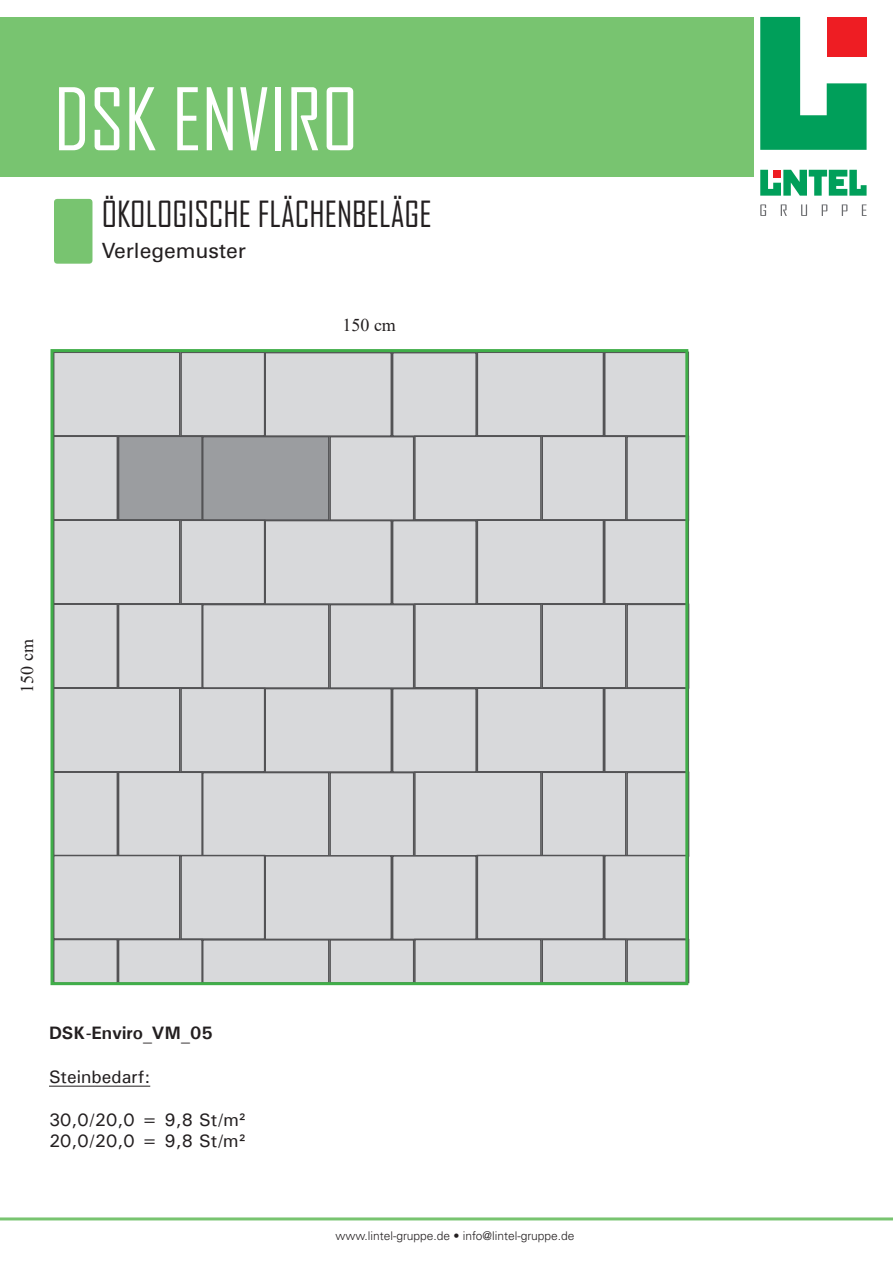
<style>
.page{position:relative;width:893px;height:1263px;background:#fff}
.page>*{position:absolute;margin:0;border:0;box-sizing:border-box;transform-origin:0 0}
.t1{font:82.5px "Agency FB";color:#fff}
.t2{font:34.5px "Agency FB";color:#231f20}
.t3{font:21px "Univers LT Std";color:#231f20}
.t4{font:500 18px/21.6px "Univers";color:#231f20}
.t5{font:700 18px "Univers";color:#231f20}
.t6{font:18px "Times New Roman";color:#231f20}
.t7{font:300 12px "Univers LT Std";color:#231f20}
</style>
<div class="page">
<div style="left:0;top:17px;width:753px;height:159px;background:#78c470"></div>
<div style="left:54px;top:199px;width:38px;height:65px;background:#78c470"></div>
<svg style="left:760px;top:17px;width:107px;height:133px"></svg>
<div style="left:827px;top:17px;width:40px;height:40px;background:#ee1d23"></div>
<svg style="left:760px;top:204px;width:107px;height:12px"></svg>
<svg style="left:760px;top:170px;width:107px;height:26px"></svg>
<div style="left:773px;top:170px;width:8px;height:8px;background:#ee1d23"></div>
<hr style="left:0;top:1217px;width:893px;height:3px;background:#78c470">
<hr style="left:49px;top:1086px;width:101px;height:1px;background:#231f20">
<div style="left:180px;top:352px;width:85px;height:85px;background:#d8d9db;border:2px solid #535355"></div>
<div style="left:53px;top:351px;width:127px;height:86px;background:#d8d9db;border:2px solid #535355"></div>
<div style="left:392px;top:352px;width:85px;height:85px;background:#d8d9db;border:2px solid #535355"></div>
<div style="left:264px;top:352px;width:128px;height:85px;background:#d8d9db;border:2px solid #535355"></div>
<div style="left:604px;top:352px;width:85px;height:85px;background:#d8d9db;border:2px solid #535355"></div>
<div style="left:477px;top:351px;width:127px;height:86px;background:#d8d9db;border:2px solid #535355"></div>
<div style="left:118px;top:436px;width:85px;height:85px;background:#9b9da0;border:2px solid #535355"></div>
<div style="left:53px;top:435px;width:65px;height:86px;background:#d8d9db;border:2px solid #535355"></div>
<div style="left:329px;top:436px;width:85px;height:85px;background:#d8d9db;border:2px solid #535355"></div>
<div style="left:202px;top:436px;width:128px;height:85px;background:#9b9da0;border:2px solid #535355"></div>
<div style="left:541px;top:436px;width:85px;height:85px;background:#d8d9db;border:2px solid #535355"></div>
<div style="left:414px;top:435px;width:128px;height:86px;background:#d8d9db;border:2px solid #535355"></div>
<div style="left:626px;top:436px;width:63px;height:85px;background:#d8d9db;border:2px solid #535355"></div>
<div style="left:180px;top:519px;width:85px;height:86px;background:#d8d9db;border:2px solid #535355"></div>
<div style="left:53px;top:519px;width:127px;height:85px;background:#d8d9db;border:2px solid #535355"></div>
<div style="left:392px;top:520px;width:85px;height:85px;background:#d8d9db;border:2px solid #535355"></div>
<div style="left:264px;top:520px;width:128px;height:85px;background:#d8d9db;border:2px solid #535355"></div>
<div style="left:604px;top:519px;width:85px;height:86px;background:#d8d9db;border:2px solid #535355"></div>
<div style="left:477px;top:519px;width:127px;height:85px;background:#d8d9db;border:2px solid #535355"></div>
<div style="left:118px;top:603px;width:85px;height:85px;background:#d8d9db;border:2px solid #535355"></div>
<div style="left:53px;top:603px;width:65px;height:85px;background:#d8d9db;border:2px solid #535355"></div>
<div style="left:329px;top:604px;width:85px;height:85px;background:#d8d9db;border:2px solid #535355"></div>
<div style="left:202px;top:604px;width:128px;height:85px;background:#d8d9db;border:2px solid #535355"></div>
<div style="left:541px;top:603px;width:85px;height:85px;background:#d8d9db;border:2px solid #535355"></div>
<div style="left:414px;top:603px;width:128px;height:85px;background:#d8d9db;border:2px solid #535355"></div>
<div style="left:626px;top:604px;width:63px;height:85px;background:#d8d9db;border:2px solid #535355"></div>
<div style="left:180px;top:687px;width:85px;height:85px;background:#d8d9db;border:2px solid #535355"></div>
<div style="left:53px;top:687px;width:127px;height:85px;background:#d8d9db;border:2px solid #535355"></div>
<div style="left:392px;top:688px;width:85px;height:85px;background:#d8d9db;border:2px solid #535355"></div>
<div style="left:264px;top:688px;width:128px;height:85px;background:#d8d9db;border:2px solid #535355"></div>
<div style="left:604px;top:687px;width:85px;height:85px;background:#d8d9db;border:2px solid #535355"></div>
<div style="left:477px;top:687px;width:127px;height:85px;background:#d8d9db;border:2px solid #535355"></div>
<div style="left:118px;top:771px;width:85px;height:85px;background:#d8d9db;border:2px solid #535355"></div>
<div style="left:53px;top:771px;width:65px;height:85px;background:#d8d9db;border:2px solid #535355"></div>
<div style="left:329px;top:772px;width:85px;height:85px;background:#d8d9db;border:2px solid #535355"></div>
<div style="left:202px;top:772px;width:128px;height:85px;background:#d8d9db;border:2px solid #535355"></div>
<div style="left:541px;top:771px;width:85px;height:85px;background:#d8d9db;border:2px solid #535355"></div>
<div style="left:414px;top:771px;width:128px;height:85px;background:#d8d9db;border:2px solid #535355"></div>
<div style="left:626px;top:772px;width:63px;height:85px;background:#d8d9db;border:2px solid #535355"></div>
<div style="left:180px;top:855px;width:85px;height:85px;background:#d8d9db;border:2px solid #535355"></div>
<div style="left:53px;top:855px;width:127px;height:85px;background:#d8d9db;border:2px solid #535355"></div>
<div style="left:392px;top:855px;width:85px;height:85px;background:#d8d9db;border:2px solid #535355"></div>
<div style="left:264px;top:855px;width:128px;height:85px;background:#d8d9db;border:2px solid #535355"></div>
<div style="left:604px;top:855px;width:85px;height:85px;background:#d8d9db;border:2px solid #535355"></div>
<div style="left:477px;top:855px;width:127px;height:85px;background:#d8d9db;border:2px solid #535355"></div>
<div style="left:118px;top:939px;width:85px;height:45px;background:#d8d9db;border:2px solid #535355"></div>
<div style="left:53px;top:939px;width:65px;height:45px;background:#d8d9db;border:2px solid #535355"></div>
<div style="left:329px;top:939px;width:85px;height:45px;background:#d8d9db;border:2px solid #535355"></div>
<div style="left:202px;top:939px;width:128px;height:45px;background:#d8d9db;border:2px solid #535355"></div>
<div style="left:541px;top:939px;width:85px;height:45px;background:#d8d9db;border:2px solid #535355"></div>
<div style="left:414px;top:939px;width:128px;height:45px;background:#d8d9db;border:2px solid #535355"></div>
<div style="left:626px;top:939px;width:63px;height:44px;background:#d8d9db;border:2px solid #535355"></div>
<div style="left:50px;top:349px;width:638px;height:636px;border:3px solid #40ae49"></div>
<h1 class="t1" style="left:54px;top:69px;width:306px">DSK ENVIRO</h1>
<h2 class="t2" style="left:102px;top:193px;width:332px">ÖKOLOGISCHE FLÄCHENBELÄGE</h2>
<p class="t3" style="left:102px;top:238px;width:146px">Verlegemuster</p>
<p class="t6" style="left:342px;top:312px;width:55px">150 cm</p>
<p class="t6" style="left:14px;top:693px;width:55px;rotate:-90deg">150 cm</p>
<p class="t5" style="left:49px;top:1022px;width:165px">DSK-Enviro_VM_05</p>
<p class="t4" style="left:49px;top:1065px;width:103px">Steinbedarf:</p>
<p class="t4" style="left:49px;top:1108px;width:198px">30,0/20,0 = 9,8 St/m²<br>20,0/20,0 = 9,8 St/m²</p>
<p class="t7" style="left:335px;top:1228px;width:241px">www.lintel-gruppe.de • info@lintel-gruppe.de</p>
</div>
